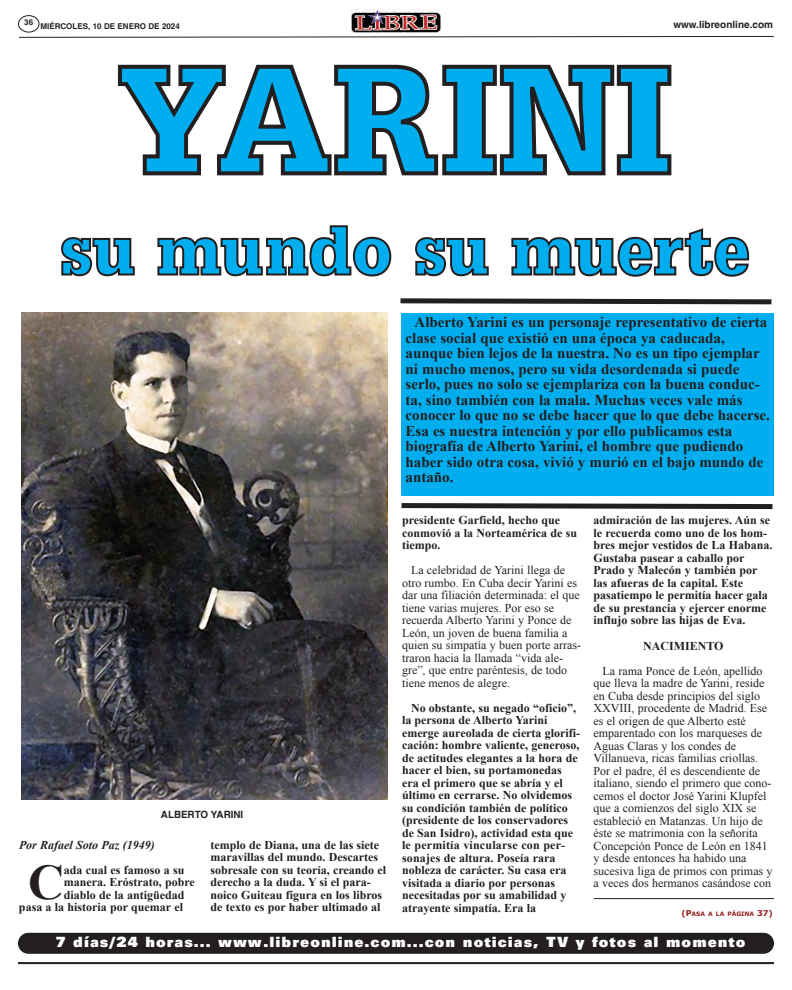
<style>
.page{position:relative;width:792px;height:990px;background:#fff}
.page>*{position:absolute;margin:0;border:0;box-sizing:border-box;transform-origin:0 0}
.t1{font:160px "Square Serif Black DTC";color:#00aeef}
.t2{font:70px "Square Serif Black DTC";color:#00aeef}
.t3{font:700 49.7px "Times New Roman";color:#231f20}
.t4{font:15.3px "Univers Ultra Bold DTC";letter-spacing:.065em;color:#fff}
.t5{font:700 15px/15.5px "Times New Roman";color:#231f20}
.t6{font:700 12px/12.5px "Times New Roman";color:#231f20}
.t7{font:12px/12.5px "Times New Roman";color:#231f20}
.t8{font:italic 700 12px "Times New Roman";color:#231f20}
.t9{font:700 10px "Helvetica";color:#231f20}
.t10{font:700 8px "Helvetica";color:#231f20}
.t11{font:700 6px "Verdana";color:#91211f}
.s1{font-size:8px}
</style>
<div class="page">
<img style="left:351px;top:10px;width:90px;height:5px">
<hr style="left:18px;top:962px;width:756px;height:2px;background:#231f20">
<div style="left:18px;top:933px;width:756px;height:21px;background:#231f20;border-radius:10px"></div>
<svg style="left:18px;top:15px;width:756px;height:23px"></svg>
<hr style="left:594px;top:898px;width:180px;height:1px;background:#231f20">
<div style="left:402px;top:313px;width:372px;height:183px;background:#00aeef"></div>
<svg style="left:400px;top:298px;width:372px;height:7px"></svg>
<svg style="left:401px;top:503px;width:372px;height:7px"></svg>
<img style="left:22px;top:312px;width:366px;height:488px">
<p class="t10" style="left:24px;top:19px;width:10px">36</p>
<p class="t10" style="left:40px;top:22px;width:141px">MIÉRCOLES, 10 DE ENERO DE 2024</p>
<p class="t9" style="left:673px;top:20px;width:101px">www.libreonline.com</p>
<h1 class="t1" style="left:118px;top:64px;width:557px">YARINI</h1>
<h2 class="t2" style="left:60px;top:227px;width:692px">su mundo su muerte</h2>
<p class="t9" style="left:161px;top:810px;width:84px">ALBERTO YARINI</p>
<p class="t8" style="left:19px;top:838px;width:137px">Por Rafael Soto Paz (1949)</p>
<h3 class="t3" style="left:28px;top:854px;width:37px">C</h3>
<p class="t6" style="left:64px;top:863px;width:122px">ada cual es famoso a su</p>
<p class="t6" style="left:64px;top:876px;width:133px">manera. Eróstrato, pobre</p>
<p class="t6" style="left:64px;top:888px;width:122px">diablo de la antigüedad</p>
<p class="t6" style="left:19px;top:901px;width:166px">pasa a la historia por quemar el</p>
<p class="t6" style="left:211px;top:838px;width:177px">templo de Diana, una de las siete maravillas del mundo. Descartes sobresale con su teoría, creando el derecho a la duda. Y si el para&shy;noico Guiteau figura en los libros de texto es por haber ultimado al</p>
<p class="t5" style="left:406px;top:314px;width:366px;text-indent:9px">Alberto Yarini es un personaje representativo de cierta clase social que existió en una época ya caducada, aunque bien lejos de la nuestra. No es un tipo ejemplar ni mucho menos, pero su vida desordenada si puede serlo, pues no solo se ejemplariza con la buena conduc&shy;ta, sino también con la mala. Muchas veces vale más conocer lo que no se debe hacer que lo que debe hacerse.<br>Esa es nuestra intención y por ello publicamos esta biografía de Alberto Yarini, el hombre que pudiendo haber sido otra cosa, vivió y murió en el bajo mundo de antaño.</p>
<p class="t6" style="left:402px;top:514px;width:177px">presidente Garfield, hecho que conmovió a la Norteamérica de su tiempo.</p>
<p class="t7" style="left:402px;top:564px;width:181px;text-indent:9px">La celebridad de Yarini llega de otro rumbo. En Cuba decir Yarini es dar una filiación determinada: el que tiene varias mujeres. Por eso se recuerda Alberto Yarini y Ponce de León, un joven de buena familia a quien su simpatía y buen porte arras&shy;traron hacia la llamada “vida ale&shy;gre”, que entre paréntesis, de todo tiene menos de alegre.</p>
<p class="t6" style="left:402px;top:701px;width:180px;text-indent:9px">No obstante, su negado “oficio”, la persona de Alberto Yarini emerge aureolada de cierta glorifi&shy;cación: hombre valiente, generoso, de actitudes elegantes a la hora de hacer el bien, su portamonedas era el primero que se abría y el último en cerrarse. No olvidemos su condición también de político (presidente de los conservadores de San Isidro), actividad esta que le permitía vincularse con per&shy;sonajes de altura. Poseía rara nobleza de carácter. Su casa era visitada a diario por personas necesitadas por su amabilidad y atrayente simpatía. Era la</p>
<p class="t6" style="left:594px;top:514px;width:181px">admiración de las mujeres. Aún se le recuerda como uno de los hom&shy;bres mejor vestidos de La Habana.<br>Gustaba pasear a caballo por<br>Prado y Malecón y también por las afueras de la capital. Este pasatiempo le permitía hacer gala de su prestancia y ejercer enorme influjo sobre las hijas de Eva.</p>
<p class="t6" style="left:643px;top:639px;width:82px">NACIMIENTO</p>
<p class="t7" style="left:594px;top:664px;width:181px;text-indent:9px">La rama Ponce de León, apellido que lleva la madre de Yarini, reside en Cuba desde principios del siglo XXVIII, procedente de Madrid. Ese es el origen de que Alberto esté emparentado con los marqueses de Aguas Claras y los condes de Villanueva, ricas familias criollas.<br>Por el padre, él es descendiente de italiano, siendo el primero que cono&shy;cemos el doctor José Yarini Klupfel que a comienzos del siglo XIX se estableció en Matanzas. Un hijo de éste se matrimonia con la señorita Concepción Ponce de León en 1841 y desde entonces ha habido una sucesiva liga de primos con primas y a veces dos hermanos casándose con</p>
<p class="t11" style="left:681px;top:910px;width:93px"><span class="s1">(P</span>ASA A LA PÁGINA <span class="s1">37)</span></p>
<p class="t4" style="left:55px;top:937px;width:692px">7 días/24 horas... www.libreonline.com...con noticias, TV y fotos al momento</p>
</div>
